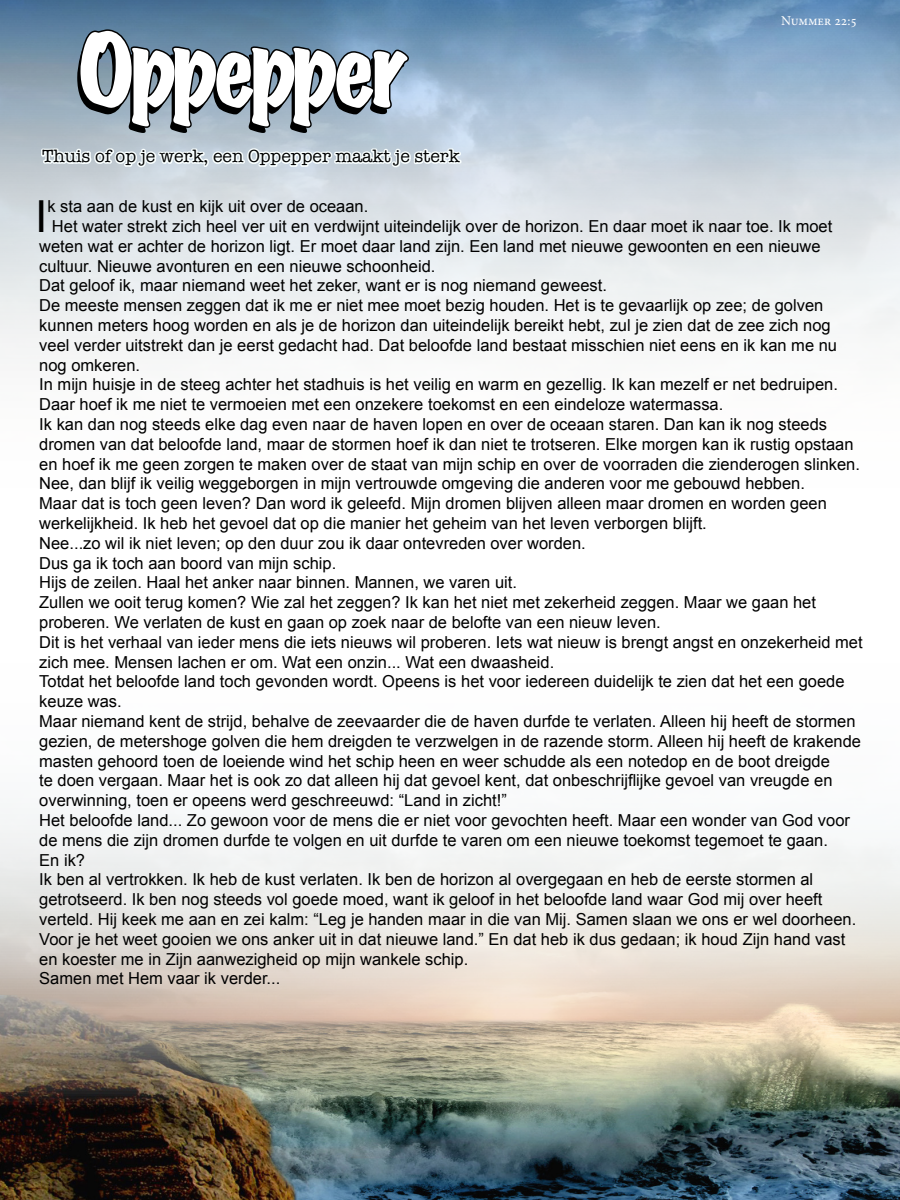
<style>
.page{position:relative;width:900px;height:1200px;background:#fff}
.page>*{position:absolute;margin:0;border:0;box-sizing:border-box;transform-origin:0 0}
.t1{font:expanded 90px "Marker Felt";letter-spacing:-.07em;color:#fff}
.t2{font:44.1px "Arial";color:#000}
.t3{font:18px "American Typewriter";color:#000}
.t4{font:16.5px/19.8px "Arial";color:#000}
.t5{font:13.5px "Minion Pro";color:#fff}
</style>
<div class="page">
<img style="left:0;top:814px;width:900px;height:386px">
<img style="left:0;top:0;width:900px;height:359px">
<svg style="left:78px;top:28px;width:331px;height:102px;background:#6f8496"></svg>
<svg style="left:39px;top:140px;width:424px;height:41px"></svg>
<p class="t5" style="left:781px;top:12px;width:78px">Nummer 22:5</p>
<p class="t1" style="left:78px;top:4px;width:331px">Oppepper</p>
<p class="t3" style="left:42px;top:142px;width:419px">Thuis of op je werk, een Oppepper maakt je sterk</p>
<p class="t2" style="left:35px;top:188px;width:14px">I</p>
<p class="t4" style="left:47px;top:197px;width:323px">k sta aan de kust en kijk uit over de oceaan.</p>
<p class="t4" style="left:39px;top:217px;width:795px;text-indent:13px">Het water strekt zich heel ver uit en verdwijnt uiteindelijk over de horizon. En daar moet ik naar toe. Ik moet weten wat er achter de horizon ligt. Er moet daar land zijn. Een land met nieuwe gewoonten en een nieuwe cultuur. Nieuwe avonturen en een nieuwe schoonheid.</p>
<p class="t4" style="left:39px;top:276px;width:569px">Dat geloof ik, maar niemand weet het zeker, want er is nog niemand geweest.</p>
<p class="t4" style="left:39px;top:296px;width:799px">De meeste mensen zeggen dat ik me er niet mee moet bezig houden. Het is te gevaarlijk op zee; de golven kunnen meters hoog worden en als je de horizon dan uiteindelijk bereikt hebt, zul je zien dat de zee zich nog veel verder uitstrekt dan je eerst gedacht had. Dat beloofde land bestaat misschien niet eens en ik kan me nu nog omkeren.</p>
<p class="t4" style="left:39px;top:375px;width:800px">In mijn huisje in de steeg achter het stadhuis is het veilig en warm en gezellig. Ik kan mezelf er net bedruipen.</p>
<p class="t4" style="left:39px;top:395px;width:686px">Daar hoef ik me niet te vermoeien met een onzekere toekomst en een eindeloze watermassa.</p>
<p class="t4" style="left:39px;top:415px;width:822px">Ik kan dan nog steeds elke dag even naar de haven lopen en over de oceaan staren. Dan kan ik nog steeds dromen van dat beloofde land, maar de stormen hoef ik dan niet te trotseren. Elke morgen kan ik rustig opstaan en hoef ik me geen zorgen te maken over de staat van mijn schip en over de voorraden die zienderogen slinken.</p>
<p class="t4" style="left:39px;top:474px;width:767px">Nee, dan blijf ik veilig weggeborgen in mijn vertrouwde omgeving die anderen voor me gebouwd hebben.</p>
<p class="t4" style="left:39px;top:494px;width:789px">Maar dat is toch geen leven? Dan word ik geleefd. Mijn dromen blijven alleen maar dromen en worden geen werkelijkheid. Ik heb het gevoel dat op die manier het geheim van het leven verborgen blijft.</p>
<p class="t4" style="left:39px;top:533px;width:548px">Nee...zo wil ik niet leven; op den duur zou ik daar ontevreden over worden.</p>
<p class="t4" style="left:39px;top:553px;width:299px">Dus ga ik toch aan boord van mijn schip.</p>
<p class="t4" style="left:39px;top:573px;width:479px">Hijs de zeilen. Haal het anker naar binnen. Mannen, we varen uit.</p>
<p class="t4" style="left:39px;top:593px;width:778px">Zullen we ooit terug komen? Wie zal het zeggen? Ik kan het niet met zekerheid zeggen. Maar we gaan het proberen. We verlaten de kust en gaan op zoek naar de belofte van een nieuw leven.</p>
<p class="t4" style="left:39px;top:632px;width:825px">Dit is het verhaal van ieder mens die iets nieuws wil proberen. Iets wat nieuw is brengt angst en onzekerheid met zich mee. Mensen lachen er om. Wat een onzin... Wat een dwaasheid.</p>
<p class="t4" style="left:39px;top:672px;width:807px">Totdat het beloofde land toch gevonden wordt. Opeens is het voor iedereen duidelijk te zien dat het een goede keuze was.</p>
<p class="t4" style="left:39px;top:712px;width:823px">Maar niemand kent de strijd, behalve de zeevaarder die de haven durfde te verlaten. Alleen hij heeft de stormen gezien, de metershoge golven die hem dreigden te verzwelgen in de razende storm. Alleen hij heeft de krakende masten gehoord toen de loeiende wind het schip heen en weer schudde als een notedop en de boot dreigde<br>te doen vergaan. Maar het is ook zo dat alleen hij dat gevoel kent, dat onbeschrijflijke gevoel van vreugde en overwinning, toen er opeens werd geschreeuwd: “Land in zicht!”</p>
<p class="t4" style="left:39px;top:811px;width:812px">Het beloofde land... Zo gewoon voor de mens die er niet voor gevochten heeft. Maar een wonder van God voor de mens die zijn dromen durfde te volgen en uit durfde te varen om een nieuwe toekomst tegemoet te gaan.</p>
<p class="t4" style="left:39px;top:850px;width:47px">En ik?</p>
<p class="t4" style="left:39px;top:870px;width:819px">Ik ben al vertrokken. Ik heb de kust verlaten. Ik ben de horizon al overgegaan en heb de eerste stormen al getrotseerd. Ik ben nog steeds vol goede moed, want ik geloof in het beloofde land waar God mij over heeft verteld. Hij keek me aan en zei kalm: “Leg je handen maar in die van Mij. Samen slaan we ons er wel doorheen.<br>Voor je het weet gooien we ons anker uit in dat nieuwe land.” En dat heb ik dus gedaan; ik houd Zijn hand vast en koester me in Zijn aanwezigheid op mijn wankele schip.</p>
<p class="t4" style="left:39px;top:969px;width:243px">Samen met Hem vaar ik verder...</p>
</div>
